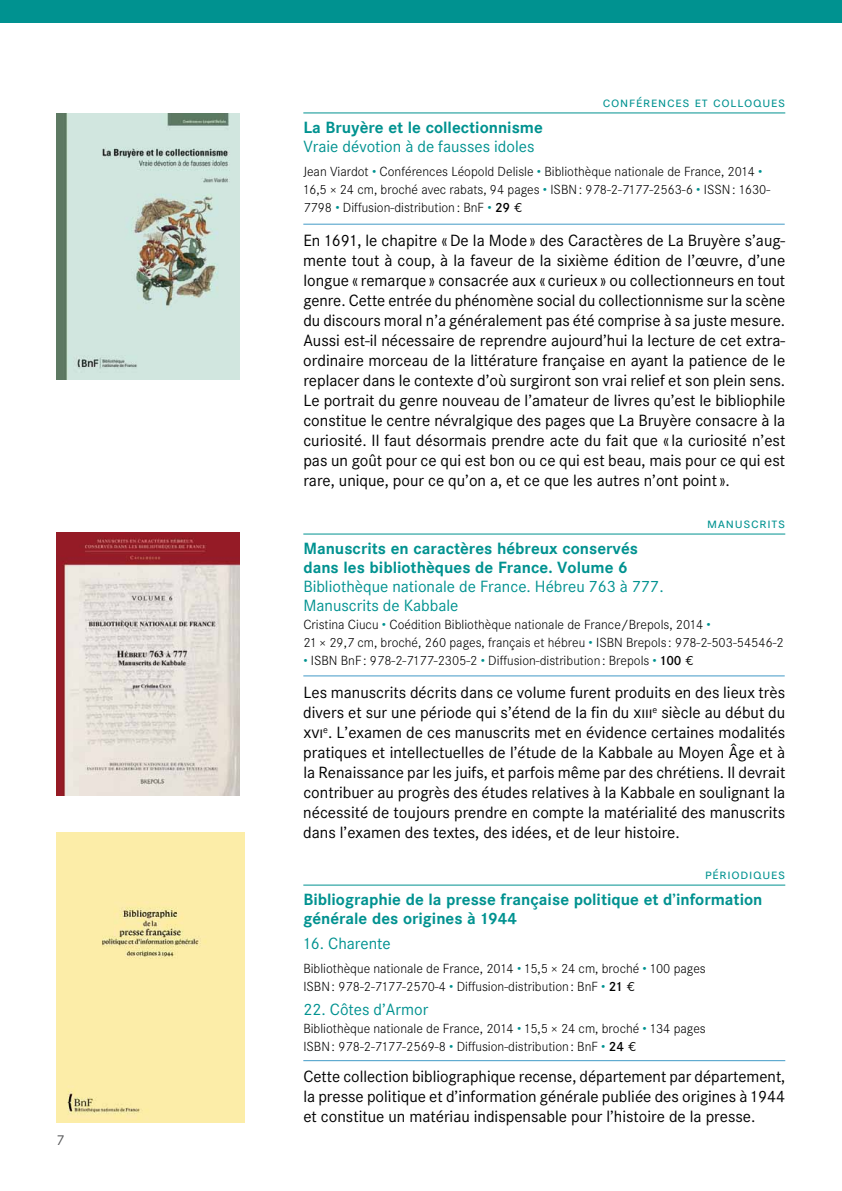
<style>
.page{position:relative;width:842px;height:1191px;background:#fff}
.page>*{position:absolute;margin:0;border:0;box-sizing:border-box;transform-origin:0 0}
.t1{font:16px/20px "Corporate SBQ3";color:#000;text-align:justify}
.t2{font:700 16px/19px "Corporate SBQ3";color:#009290}
.t3{font:16px/19px "Corporate SBQ3";color:#009290}
.t4{font:14px "Corporate Expert SBQ4";letter-spacing:.05em;color:#009290}
.t5{font:14px "Corporate SBQ3";color:#58595b}
.t6{font:300 13px/18px "Corporate SBQ3";color:#000}
.s1{color:#009290}
.s2{font-weight:500}
.s3{font-family:"BN Flogo";font-weight:400}
.s4{font-family:"Corporate Expert SBQ4"}
</style>
<div class="page">
<div style="left:0;top:0;width:842px;height:23px;background:#009290"></div>
<img style="left:57px;top:113px;width:182px;height:267px">
<img style="left:57px;top:533px;width:182px;height:262px">
<hr style="left:303px;top:113px;width:482px;height:1px;background:#009290">
<hr style="left:303px;top:533px;width:482px;height:1px;background:#009290">
<hr style="left:303px;top:884px;width:482px;height:1px;background:#009290">
<hr style="left:303px;top:224px;width:482px;height:1px;background:#429ac7">
<hr style="left:303px;top:675px;width:482px;height:1px;background:#429ac7">
<hr style="left:303px;top:1060px;width:482px;height:1px;background:#429ac7">
<div style="left:57px;top:832px;width:187px;height:291px;background:#fceda8"></div>
<p class="t5" style="left:57px;top:1131px;width:9px">7</p>
<p class="t4" style="left:603px;top:94px;width:184px">conférences et colloques</p>
<p class="t2" style="left:303px;top:118px;width:241px">La Bruyère et le collectionnisme</p>
<p class="t3" style="left:303px;top:137px;width:233px">Vraie dévotion à de fausses idoles</p>
<p class="t6" style="left:303px;top:162px;width:468px">Jean Viardot <span class="s1">•</span> Conférences Léopold Delisle <span class="s1">•</span> Bibliothèque nationale de France, 2014 <span class="s1">•<br></span>16,5 × 24 cm, broché avec rabats, 94 pages <span class="s1">•</span> ISBN: 978-2-7177-2563-6 <span class="s1">•</span> ISSN: 1630-<br>7798 <span class="s1">•</span> Diffusion-distribution: BnF <span class="s1">•</span> <span class="s2">29</span> <span class="s3">g</span></p>
<p class="t1" style="left:303px;top:231px;width:483px">En 1691, le chapitre «De la Mode» des Caractères de La Bruyère s’aug&shy;mente tout à coup, à la faveur de la sixième édition de l’œuvre, d’une longue « remarque» consacrée aux « curieux » ou collectionneurs en tout genre. Cette entrée du phénomène social du collectionnisme sur la scène du discours moral n’a généralement pas été comprise à sa juste mesure.<br>Aussi est-il nécessaire de reprendre aujourd’hui la lecture de cet extra&shy;ordinaire morceau de la littérature française en ayant la patience de le replacer dans le contexte d’où surgiront son vrai relief et son plein sens.<br>Le portrait du genre nouveau de l’amateur de livres qu’est le bibliophile constitue le centre névralgique des pages que La Bruyère consacre à la curiosité. Il faut désormais prendre acte du fait que « la curiosité n’est pas un goût pour ce qui est bon ou ce qui est beau, mais pour ce qui est rare, unique, pour ce qu’on a, et ce que les autres n’ont point ».</p>
<p class="t4" style="left:707px;top:515px;width:80px">manuscrits</p>
<p class="t2" style="left:303px;top:539px;width:336px">Manuscrits en caractères hébreux conservés dans les bibliothèques de France. Volume 6</p>
<p class="t3" style="left:303px;top:577px;width:362px">Bibliothèque nationale de France. Hébreu 763 à 777.<br>Manuscrits de Kabbale</p>
<p class="t6" style="left:303px;top:616px;width:482px">Cristina Ciucu <span class="s1">•</span> Coédition Bibliothèque nationale de France/Brepols, 2014 <span class="s1">•<br></span>21 × 29,7 cm, broché, 260 pages, français et hébreu <span class="s1">•</span> ISBN Brepols : 978-2-503-54546-2</p>
<p class="t6" style="left:303px;top:652px;width:392px"><span class="s1">•</span> ISBN BnF: 978-2-7177-2305-2 <span class="s1">•</span> Diffusion-distribution: Brepols <span class="s1">•</span> <span class="s2">100</span> <span class="s3">g</span></p>
<p class="t1" style="left:303px;top:682px;width:484px">Les manuscrits décrits dans ce volume furent produits en des lieux très divers et sur une période qui s’étend de la fin du <span class="s4">xiii</span><sup>e</sup> siècle au début du <span class="s4">xvi</span><sup>e</sup>. L’examen de ces manuscrits met en évidence certaines modalités pratiques et intellectuelles de l’étude de la Kabbale au Moyen Âge et à la Renaissance par les juifs, et parfois même par des chrétiens. Il devrait contribuer au progrès des études relatives à la Kabbale en soulignant la nécessité de toujours prendre en compte la matérialité des manuscrits dans l’examen des textes, des idées, et de leur histoire.</p>
<p class="t4" style="left:705px;top:866px;width:82px">périodiques</p>
<p class="t2" style="left:303px;top:890px;width:461px">Bibliographie de la presse française politique et d’information générale des origines à 1944</p>
<p class="t3" style="left:303px;top:934px;width:89px">16. Charente</p>
<p class="t6" style="left:303px;top:959px;width:404px">Bibliothèque nationale de France, 2014 <span class="s1">•</span> 15,5 × 24 cm, broché <span class="s1">•</span> 100 pages<br>ISBN: 978-2-7177-2570-4 <span class="s1">•</span> Diffusion-distribution: BnF <span class="s1">•</span> <span class="s2">21</span> <span class="s3">g</span></p>
<p class="t3" style="left:303px;top:1000px;width:126px">22. Côtes d’Armor</p>
<p class="t6" style="left:303px;top:1020px;width:404px">Bibliothèque nationale de France, 2014 <span class="s1">•</span> 15,5 × 24 cm, broché <span class="s1">•</span> 134 pages<br>ISBN: 978-2-7177-2569-8 <span class="s1">•</span> Diffusion-distribution: BnF <span class="s1">•</span> <span class="s2">24</span> <span class="s3">g</span></p>
<p class="t1" style="left:303px;top:1066px;width:483px">Cette collection bibliographique recense, département par département, la presse politique et d’information générale publiée des origines à 1944 et constitue un matériau indispensable pour l’histoire de la presse.</p>
</div>
